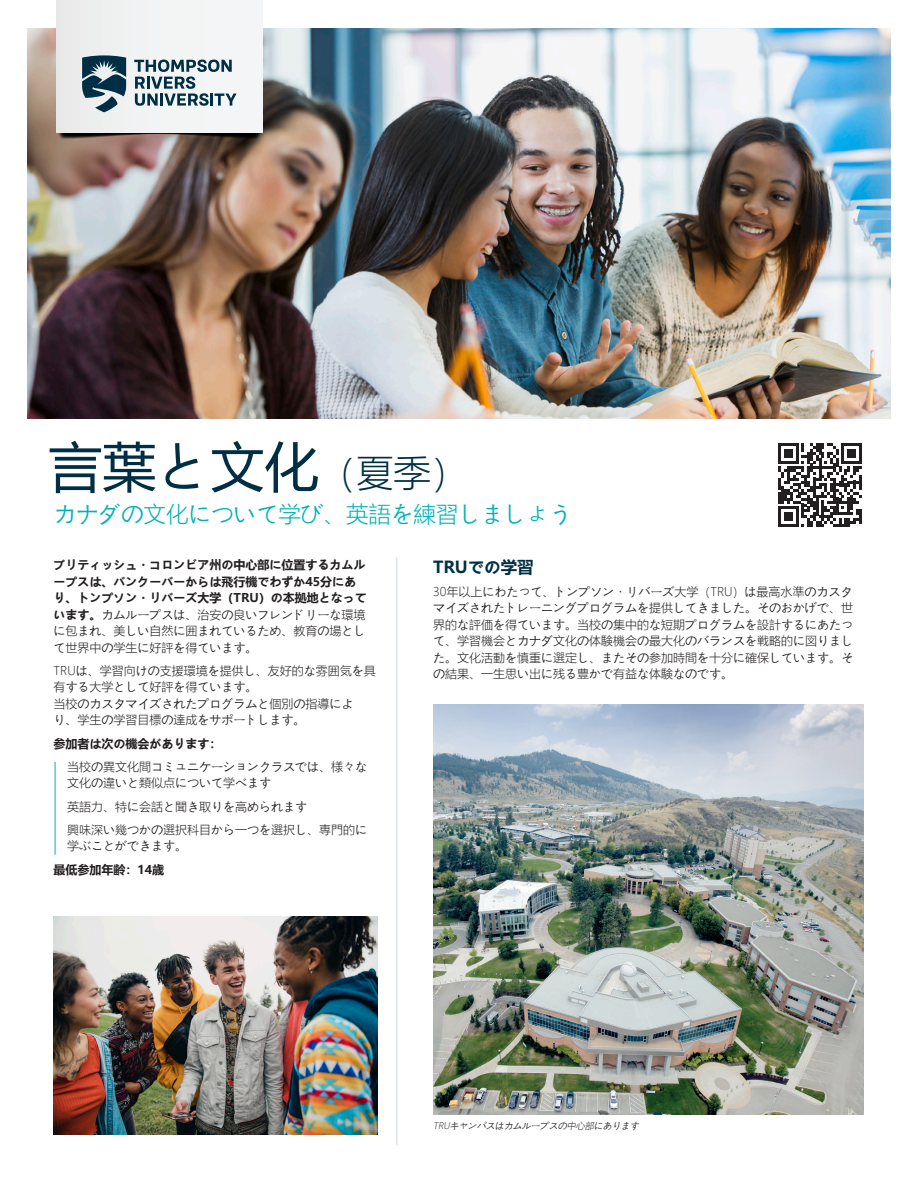
<style>
.page{position:relative;width:918px;height:1188px;background:#fff}
.page>*{position:absolute;margin:0;border:0;box-sizing:border-box;transform-origin:0 0}
.InfoSheet_-_Title_36_38_Navy{font:54.15px "Microsoft Ya Hei";color:#002f45}
.InfoSheet-Subtitle_AllCap_-_Teal{font:300 22.5px "Microsoft Ya Hei";color:#00b2b9}
.Paragraph_Section_Titles_-_11_14_Semi_bo{font:700 16.5px "Microsoft Ya Hei";color:#002f45}
.Body_Copy_-8_11_Black{font:300 12px/16.5px "Microsoft Ya Hei";color:#231f20}
.Body_Copy_-8_11_Black-2{font:700 12px/16.5px "Microsoft Ya Hei";color:#231f20}
.Body_Copy_-_8_11_Black_BULLETS{font:300 12px/16.5px "Microsoft Ya Hei";color:#231f20}
.Body_Copy_-_8_11_Black_BULLETS-2{font:700 12px "Microsoft Ya Hei";color:#231f20}
.Photo_Captions_-_6_12_Light_Italics{font:italic 300 9px "Microsoft Ya Hei";color:#231f20}
.s1{font-weight:300;font-size:37.5px}
.s2{font-weight:300}
</style>
<div class="page">
<img style="left:27px;top:28px;width:864px;height:390px">
<svg style="left:57px;top:133px;width:205px;height:7px"></svg>
<div style="left:57px;top:0;width:205px;height:133px;background:#f3f4f4"></div>
<svg style="left:82px;top:55px;width:44px;height:57px"></svg>
<svg style="left:134px;top:59px;width:103px;height:47px"></svg>
<hr style="left:396px;top:557px;width:2px;height:588px;background:#dce4ea">
<img style="left:433px;top:704px;width:431px;height:411px">
<hr style="left:55px;top:762px;width:1px;height:93px;background:#00b2b9">
<svg style="left:779px;top:443px;width:83px;height:83px"></svg>
<hr style="left:859px;top:509px;width:3px;height:15px;background:#231f20">
<img style="left:54px;top:917px;width:324px;height:217px">
<p class="InfoSheet_-_Title_36_38_Navy" style="left:48px;top:430px;width:422px">言葉と文化<span class="s1">（夏季）</span></p>
<p class="InfoSheet-Subtitle_AllCap_-_Teal" style="left:54px;top:499px;width:519px">カナダの文化について学び、英語を練習しましょう</p>
<p class="Body_Copy_-8_11_Black-2" style="left:54px;top:556px;width:315px">ブリティッシュ・コロンビア州の中心部に位置するカムループスは、バンクーバーからは飛行機でわずか45分にあり、トンプソン・リバーズ大学（TRU）の本拠地となっています。<span class="s2">カムループスは、治安の良いフレンドリーな環境に包まれ、美しい自然に囲まれているため、教育の場として世界中の学生に好評を得ています。</span></p>
<p class="Body_Copy_-8_11_Black" style="left:54px;top:662px;width:324px">TRUは、学習向けの支援環境を提供し、友好的な雰囲気を具有する大学として好評を得ています。<br>当校のカスタマイズされたプログラムと個別の指導によ<br>り、学生の学習目標の達成をサポートします。</p>
<p class="Body_Copy_-8_11_Black-2" style="left:54px;top:735px;width:169px">参加者は次の機会があります：</p>
<p class="Body_Copy_-_8_11_Black_BULLETS" style="left:67px;top:758px;width:301px">当校の異文化間コミュニケーションクラスでは、様々な文化の違いと類似点について学べます</p>
<p class="Body_Copy_-_8_11_Black_BULLETS" style="left:67px;top:798px;width:241px">英語力、特に会話と聞き取りを高められます</p>
<p class="Body_Copy_-_8_11_Black_BULLETS" style="left:67px;top:821px;width:301px">興味深い幾つかの選択科目から一つを選択し、専門的に学ぶことができます。</p>
<p class="Body_Copy_-_8_11_Black_BULLETS-2" style="left:54px;top:861px;width:112px">最低参加年齢：14歳</p>
<p class="Paragraph_Section_Titles_-_11_14_Semi_bo" style="left:433px;top:555px;width:102px">TRUでの学習</p>
<p class="Body_Copy_-8_11_Black" style="left:433px;top:583px;width:421px;text-align:justify">30年以上にわたって、トンプソン・リバーズ大学（TRU）は最高水準のカスタマイズされたトレーニングプログラムを提供してきました。そのおかげで、世界的な評価を得ています。当校の集中的な短期プログラムを設計するにあたって、学習機会とカナダ文化の体験機会の最大化のバランスを戦略的に図りました。文化活動を慎重に選定し、またその参加時間を十分に確保しています。その結果、一生思い出に残る豊かで有益な体験なのです。</p>
<p class="Photo_Captions_-_6_12_Light_Italics" style="left:433px;top:1120px;width:209px">TRUキャンパスはカムループスの中心部にあります</p>
</div>
